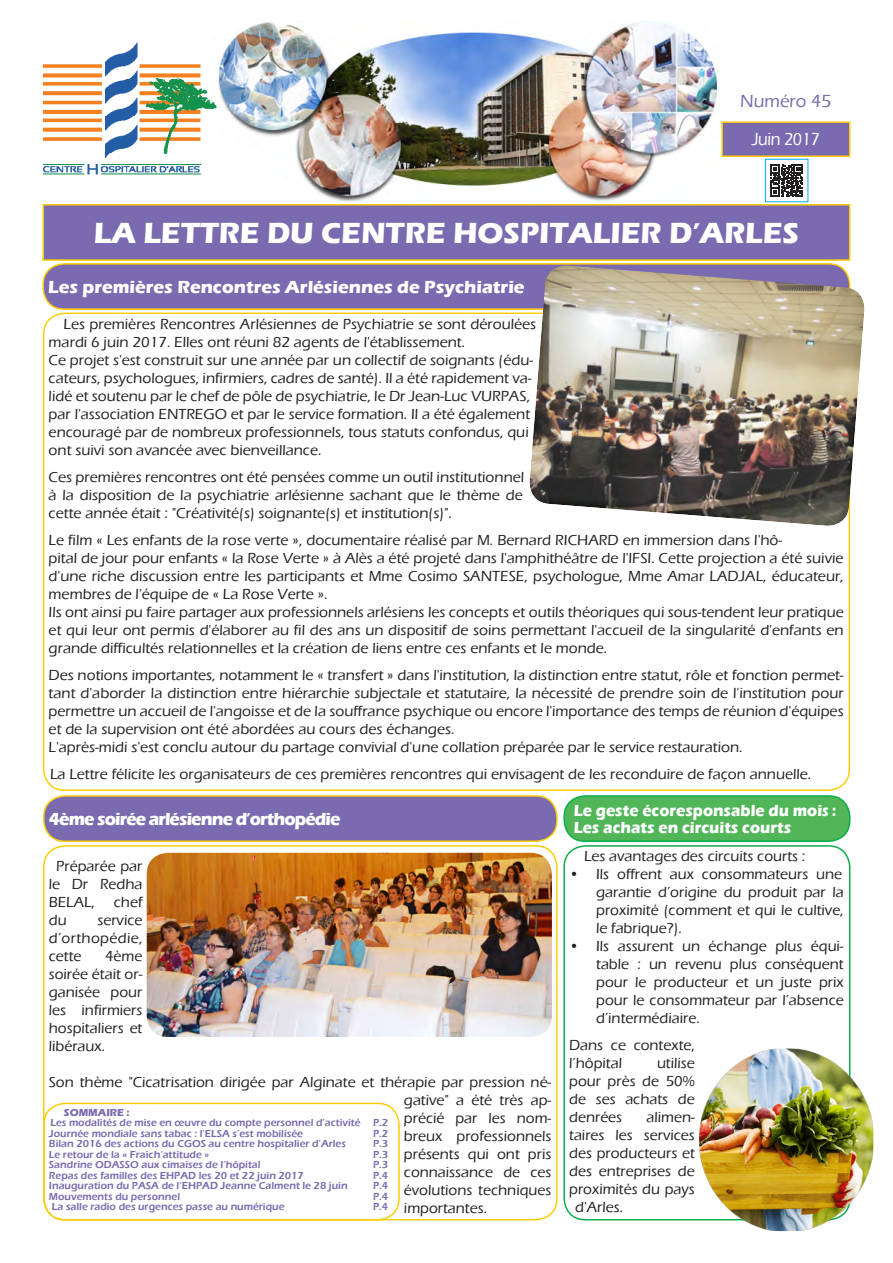
<style>
.page{position:relative;width:893px;height:1263px;background:#fff}
.page>*{position:absolute;margin:0;border:0;box-sizing:border-box;transform-origin:0 0}
.t1{font:700 30px "Eras ITC";color:#fff}
.t2{font:700 18px "Eras ITC";color:#fff}
.t3{font:700 18px "Eras ITC";letter-spacing:-.05em;color:#fff}
.t4{font:500 18px "Eras ITC";color:#7a6bb0}
.t5{font:500 18px "Eras ITC";letter-spacing:-.02em;color:#fff;scale:.9 1}
.t6{font:700 16.5px/16.5px "Eras ITC";color:#fff;scale:.94 1}
.t7{font:500 15px/18px "Eras ITC";color:#231f20;text-align:justify}
.t8{font:600 10.5px/10.5px "Eras ITC";color:#7a6bb0}
.t9{font:700 10.5px "Eras ITC";color:#7a6bb0}
</style>
<div class="page">
<div style="left:563px;top:845px;width:287px;height:375px;border:2px solid #0cae4c;border-radius:21px"></div>
<img style="left:218px;top:21px;width:501px;height:181px">
<div style="left:722px;top:122px;width:128px;height:34px;background:#7a6bb0"></div>
<div style="left:721px;top:121px;width:129px;height:36px;border:2px solid #fecd08"></div>
<div style="left:43px;top:205px;width:807px;height:55px;background:#7a6bb0"></div>
<div style="left:43px;top:204px;width:807px;height:57px;border:2px solid #fecd08"></div>
<img style="left:43px;top:43px;width:173px;height:131px">
<svg style="left:771px;top:164px;width:32px;height:33px"></svg>
<div style="left:43px;top:1103px;width:357px;height:117px;border:2px solid #fecd08;border-radius:21px"></div>
<div style="left:43px;top:264px;width:807px;height:45px;background:#7a6bb0;border-radius:21px"></div>
<div style="left:42px;top:263px;width:808px;height:47px;border:2px solid #fecd08;border-radius:21px"></div>
<img style="left:527px;top:263px;width:338px;height:265px">
<div style="left:564px;top:796px;width:286px;height:45px;background:#50b658;border-radius:21px"></div>
<div style="left:563px;top:795px;width:287px;height:47px;border:2px solid #0cae4c;border-radius:21px"></div>
<img style="left:699px;top:1048px;width:174px;height:183px">
<img style="left:147px;top:853px;width:405px;height:184px">
<div style="left:44px;top:796px;width:513px;height:45px;background:#7a6bb0;border-radius:21px"></div>
<div style="left:43px;top:795px;width:515px;height:47px;border:2px solid #fecd08;border-radius:21px"></div>
<p class="t4" style="left:740px;top:91px;width:93px">Numéro 45</p>
<p class="t5" style="left:752px;top:129px;width:77px">Juin 2017</p>
<h1 class="t1" style="left:94px;top:216px;width:707px">LA LETTRE DU CENTRE HOSPITALIER D’ARLES</h1>
<p class="t2" style="left:48px;top:276px;width:478px">Les premières Rencontres Arlésiennes de Psychiatrie</p>
<p class="t7" style="left:49px;top:315px;width:489px;text-align:left;text-indent:15px">Les premières Rencontres Arlésiennes de Psychiatrie se sont déroulées mardi 6 juin 2017. Elles ont réuni 82 agents de l'établissement.<br>Ce projet s'est construit sur une année par un collectif de soignants (édu&shy;cateurs, psychologues, infirmiers, cadres de santé). Il a été rapidement va&shy;lidé et soutenu par le chef de pôle de psychiatrie, le Dr Jean-Luc VURPAS, par l'association ENTREGO et par le service formation. Il a été également encouragé par de nombreux professionnels, tous statuts confondus, qui ont suivi son avancée avec bienveillance.</p>
<p class="t7" style="left:49px;top:468px;width:477px">Ces premières rencontres ont été pensées comme un outil institutionnel à la disposition de la psychiatrie arlésienne sachant que le thème de cette année était : "Créativité(s) soignante(s) et institution(s)".</p>
<p class="t7" style="left:49px;top:531px;width:797px;text-align:left">Le film « Les enfants de la rose verte », documentaire réalisé par M. Bernard RICHARD en immersion dans l'hô-<br>pital de jour pour enfants « la Rose Verte » à Alès a été projeté dans l'amphithéâtre de l'IFSI. Cette projection a été suivie d'une riche discussion entre les participants et Mme Cosimo SANTESE, psychologue, Mme Amar LADJAL, éducateur, membres de l'équipe de « La Rose Verte ».<br>Ils ont ainsi pu faire partager aux professionnels arlésiens les concepts et outils théoriques qui sous-tendent leur pratique et qui leur ont permis d'élaborer au fil des ans un dispositif de soins permettant l'accueil de la singularité d'enfants en grande difficultés relationnelles et la création de liens entre ces enfants et le monde.</p>
<p class="t7" style="left:49px;top:666px;width:796px;text-align:left">Des notions importantes, notamment le « transfert » dans l'institution, la distinction entre statut, rôle et fonction permet&shy;tant d'aborder la distinction entre hiérarchie subjectale et statutaire, la nécessité de prendre soin de l'institution pour permettre un accueil de l'angoisse et de la souffrance psychique ou encore l'importance des temps de réunion d'équipes et de la supervision ont été abordées au cours des échanges.<br>L'après-midi s'est conclu autour du partage convivial d'une collation préparée par le service restauration.</p>
<p class="t7" style="left:50px;top:765px;width:763px">La Lettre félicite les organisateurs de ces premières rencontres qui envisagent de les reconduire de façon annuelle.</p>
<p class="t3" style="left:49px;top:808px;width:293px">4ème soirée arlésienne d’orthopédie</p>
<p class="t7" style="left:49px;top:857px;width:95px;text-indent:8px">Préparée par le Dr Redha BELAL,</p>
<p class="t7" style="left:114px;top:893px;width:30px">chef</p>
<p class="t7" style="left:49px;top:911px;width:95px;text-indent:49px">service d’orthopédie, cette</p>
<p class="t7" style="left:49px;top:911px;width:19px">du</p>
<p class="t7" style="left:49px;top:947px;width:95px;text-indent:56px">4ème soirée était or&shy;ganisée pour les infirmiers hospitaliers et libéraux.</p>
<p class="t7" style="left:404px;top:1073px;width:149px;text-indent:-355px">Son thème "Cicatrisation dirigée par Alginate et thérapie par pression né&shy;gative" a été très ap&shy;précié par les nom&shy;breux professionnels présents qui ont pris connaissance de ces évolutions techniques importantes.</p>
<p class="t9" style="left:64px;top:1106px;width:67px">SOMMAIRE :</p>
<p class="t8" style="left:49px;top:1117px;width:341px">Les modalités de mise en œuvre du compte personnel d’activité P.2<br>Journée mondiale sans tabac : l’ELSA s’est mobilisée</p>
<p class="t8" style="left:373px;top:1128px;width:17px">P.2</p>
<p class="t8" style="left:49px;top:1138px;width:299px">Bilan 2016 des actions du CGOS au centre hospitalier d’Arles</p>
<p class="t8" style="left:373px;top:1138px;width:17px">P.3</p>
<p class="t8" style="left:49px;top:1149px;width:162px">Le retour de la « Fraich’attitude »</p>
<p class="t8" style="left:373px;top:1149px;width:17px">P.3</p>
<p class="t8" style="left:49px;top:1159px;width:213px">Sandrine ODASSO aux cimaises de l’hôpital</p>
<p class="t8" style="left:373px;top:1159px;width:17px">P.3</p>
<p class="t8" style="left:49px;top:1170px;width:256px">Repas des familles des EHPAD les 20 et 22 juin 2017</p>
<p class="t8" style="left:373px;top:1170px;width:17px">P.4</p>
<p class="t8" style="left:49px;top:1180px;width:300px">Inauguration du PASA de l’EHPAD Jeanne Calment le 28 juin</p>
<p class="t8" style="left:373px;top:1180px;width:17px">P.4</p>
<p class="t8" style="left:49px;top:1191px;width:133px">Mouvements du personnel</p>
<p class="t8" style="left:373px;top:1191px;width:17px">P.4</p>
<p class="t8" style="left:52px;top:1201px;width:234px">La salle radio des urgences passe au numérique</p>
<p class="t8" style="left:373px;top:1201px;width:17px">P.4</p>
<p class="t6" style="left:574px;top:802px;width:281px">Le geste écoresponsable du mois :<br>Les achats en circuits courts</p>
<p class="t7" style="left:584px;top:847px;width:223px">Les avantages des circuits courts :</p>
<p class="t7" style="left:596px;top:865px;width:249px;text-indent:-27px">• Ils offrent aux consommateurs une garantie d’origine du produit par la proximité (comment et qui le cultive, le fabrique?).</p>
<p class="t7" style="left:596px;top:937px;width:249px;text-indent:-27px">• Ils assurent un échange plus équi&shy;table : un revenu plus conséquent pour le producteur et un juste prix pour le consommateur par l’absence d’intermédiaire.</p>
<p class="t7" style="left:569px;top:1036px;width:127px">Dans ce contexte, l’hôpital</p>
<p class="t7" style="left:569px;top:1054px;width:127px;text-indent:88px">utilise pour près de 50% de ses achats de denrées</p>
<p class="t7" style="left:646px;top:1108px;width:50px">alimen-</p>
<p class="t7" style="left:569px;top:1126px;width:127px">taires les services</p>
<p class="t7" style="left:569px;top:1144px;width:127px">des producteurs et</p>
<p class="t7" style="left:569px;top:1162px;width:127px">des entreprises de</p>
<p class="t7" style="left:569px;top:1180px;width:127px">proximités du pays</p>
<p class="t7" style="left:575px;top:1198px;width:49px">d'Arles.</p>
</div>
